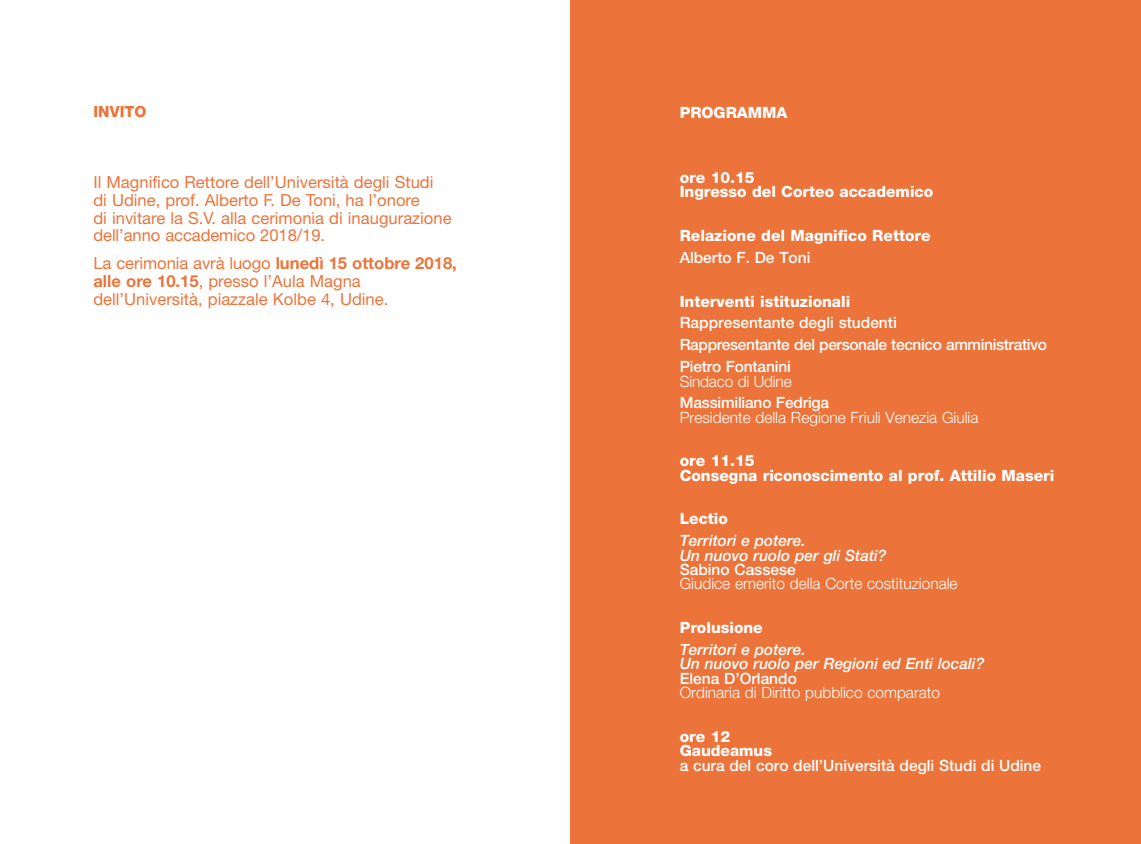
<style>
.page{position:relative;width:1141px;height:844px;background:#fff}
.page>*{position:absolute;margin:0;border:0;box-sizing:border-box;transform-origin:0 0}
.t1{font:16.62px/17.8px "Helvetica Neue";color:#ec743b}
.t2{font:800 15.58px/14.3px "Helvetica Neue LT Std";color:#fff}
.t3{font:300 15.58px "Helvetica Neue LT Std";color:#fff}
.t4{font:500 15.58px "Helvetica Neue LT Std";color:#fff}
.t5{font:italic 500 15.58px/14.3px "Helvetica Neue LT Std";color:#fff}
.t6{font:500 15.58px/21.9px "Helvetica Neue LT Std";letter-spacing:-.02em;color:#fff}
.t7{font:800 15.58px "Helvetica Neue";color:#fff}
.t8{font:800 15.4px "Helvetica Neue";color:#ec743b}
.s1{font-weight:700}
</style>
<div class="page">
<div style="left:570px;top:0;width:571px;height:843px;background:#ec743b"></div>
<p class="t8" style="left:93px;top:106px;width:55px">INVITO</p>
<p class="t1" style="left:93px;top:175px;width:360px">Il Magnifico Rettore dell’Università degli Studi<br>di Udine, prof. Alberto F. De Toni, ha l’onore<br>di invitare la S.V. alla cerimonia di inaugurazione dell’anno accademico 2018/19.</p>
<p class="t1" style="left:93px;top:256px;width:365px">La cerimonia avrà luogo <span class="s1">lunedì 15 ottobre 2018, alle ore 10.15</span>, presso l’Aula Magna dell’Università, piazzale Kolbe 4, Udine.</p>
<p class="t7" style="left:680px;top:106px;width:109px">PROGRAMMA</p>
<p class="t2" style="left:680px;top:172px;width:255px">ore 10.15<br>Ingresso del Corteo accademico</p>
<p class="t2" style="left:680px;top:230px;width:252px">Relazione del Magnifico Rettore</p>
<p class="t4" style="left:680px;top:252px;width:132px">Alberto F. De Toni</p>
<p class="t2" style="left:680px;top:295px;width:172px">Interventi istituzionali</p>
<p class="t6" style="left:680px;top:313px;width:369px">Rappresentante degli studenti<br>Rappresentante del personale tecnico amministrativo<br>Pietro Fontanini</p>
<p class="t3" style="left:680px;top:375px;width:114px">Sindaco di Udine</p>
<p class="t4" style="left:680px;top:397px;width:151px">Massimiliano Fedriga</p>
<p class="t3" style="left:680px;top:411px;width:300px">Presidente della Regione Friuli Venezia Giulia</p>
<p class="t2" style="left:680px;top:455px;width:376px">ore 11.15<br>Consegna riconoscimento al prof. Attilio Maseri</p>
<p class="t2" style="left:680px;top:513px;width:50px">Lectio</p>
<p class="t5" style="left:680px;top:535px;width:208px">Territori e potere.<br>Un nuovo ruolo per gli Stati?</p>
<p class="t4" style="left:680px;top:563px;width:118px">Sabino Cassese</p>
<p class="t3" style="left:680px;top:578px;width:279px">Giudice emerito della Corte costituzionale</p>
<p class="t2" style="left:680px;top:621px;width:85px">Prolusione</p>
<p class="t5" style="left:680px;top:643px;width:306px">Territori e potere.<br>Un nuovo ruolo per Regioni ed Enti locali?</p>
<p class="t4" style="left:680px;top:672px;width:119px">Elena D’Orlando</p>
<p class="t3" style="left:680px;top:686px;width:262px">Ordinaria di Diritto pubblico comparato</p>
<p class="t2" style="left:680px;top:730px;width:94px">ore 12<br>Gaudeamus</p>
<p class="t4" style="left:680px;top:759px;width:363px">a cura del coro dell’Università degli Studi di Udine</p>
</div>
